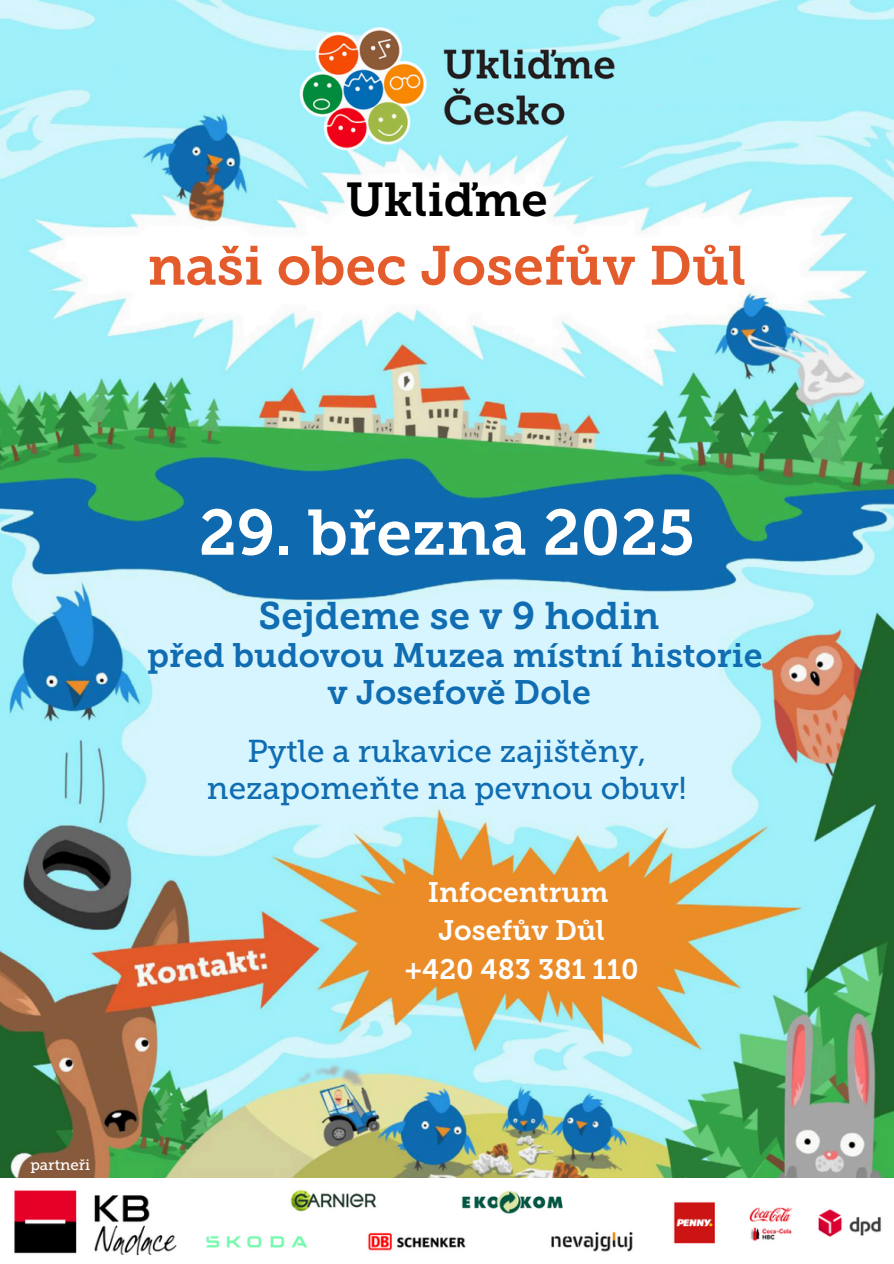
<style>
.page{position:relative;width:894px;height:1264px;background:#fff}
.page>*{position:absolute;margin:0;border:0;box-sizing:border-box;transform-origin:0 0}
.t1{font:63.75px "Museo Slab 700";color:#fff}
.t2{font:54.9px "Museo Slab 700";color:#e45b2c}
.t3{font:47.25px "Museo Slab 700";color:#000}
.t4{font:38.25px "Museo Slab 700";color:#106db1}
.t5{font:33.75px/37.2px "Museo Slab 700";color:#106db1;text-align:center}
.t6{font:31.5px/37.2px "Museo Slab 500";color:#106db1;text-align:center}
.t7{font:28.05px/38.7px "Museo Slab 700";color:#fff;text-align:center}
.t8{font:15px "Museo Slab 500";color:#fff}
</style>
<div class="page">
<img style="left:0;top:0;width:893px;height:1178px">
<img style="left:14px;top:1189px;width:867px;height:67px">
<p class="t3" style="left:346px;top:180px;width:203px">Ukliďme</p>
<h2 class="t2" style="left:147px;top:243px;width:600px">naši obec Josefův Důl</h2>
<h3 class="t1" style="left:199px;top:507px;width:497px">29. března 2025</h3>
<h1 class="t4" style="left:258px;top:600px;width:402px">Sejdeme se v 9 hodin</h1>
<h1 class="t5" style="left:147px;top:640px;width:616px">před budovou Muzea místní historie v Josefově Dole</h1>
<h4 class="t6" style="left:207px;top:732px;width:481px">Pytle a rukavice zajištěny, nezapomeňte na pevnou obuv!</h4>
<h4 class="t7" style="left:404px;top:875px;width:235px">Infocentrum<br>Josefův Důl +420 483 381 110</h4>
<h5 class="t8" style="left:30px;top:1156px;width:61px">partneři</h5>
</div>
